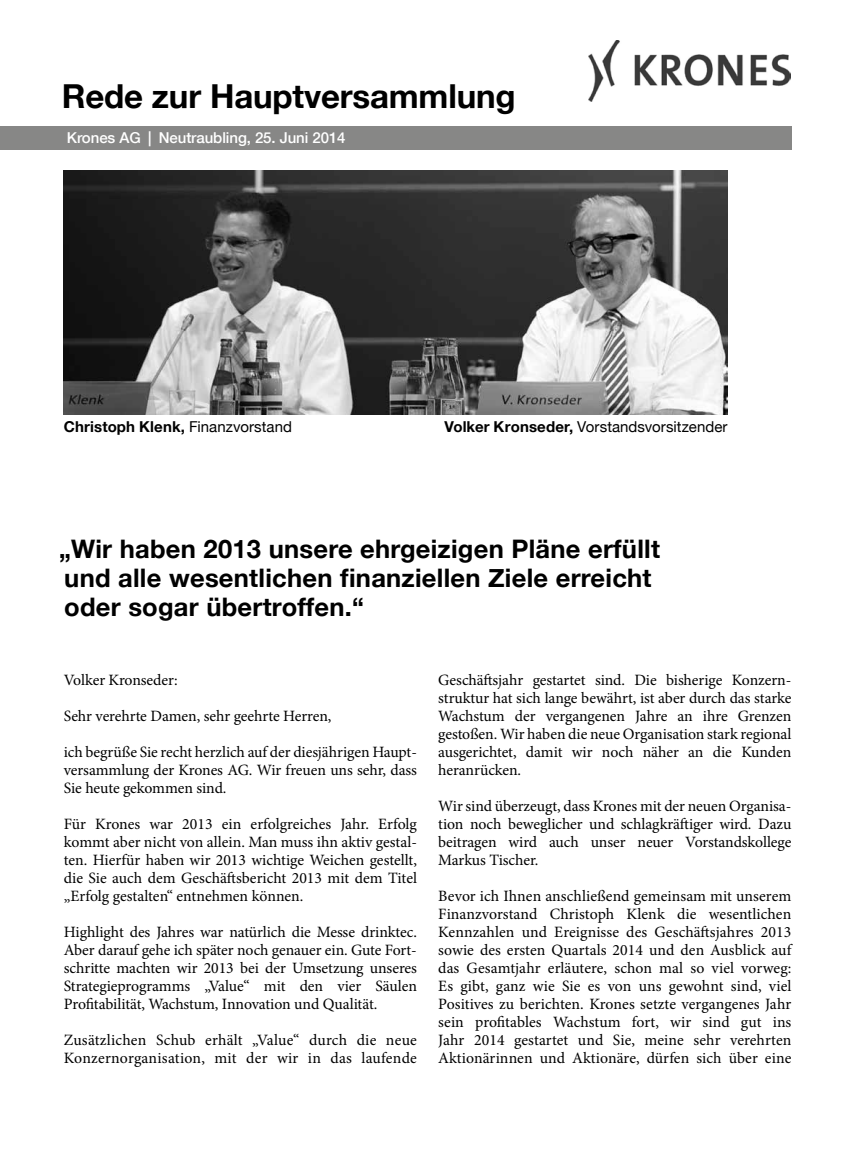
<style>
.page{position:relative;width:868px;height:1166px;background:#fff}
.page>*{position:absolute;margin:0;border:0;box-sizing:border-box;transform-origin:0 0}
.t1{font:700 33px "Helvetica Neue";letter-spacing:-.005em;color:#000}
.t2{font:700 25.5px/28.5px "Helvetica Neue";letter-spacing:.01em;color:#000}
.t3{font:15.75px/18px "Minion Pro";letter-spacing:-.005em;color:#000;text-align:justify}
.t4{font:15.75px/18px "Minion Pro";letter-spacing:.015em;color:#000}
.t5{font:15px "Helvetica Neue";letter-spacing:.005em;color:#000}
.t6{font:500 15px "Helvetica Neue";letter-spacing:-.005em;color:#fff}
.t7{font:700 15px "Helvetica Neue";letter-spacing:.01em;color:#000}
.s1{font-weight:400}
.s2{font-weight:700}
</style>
<div class="page">
<div style="left:0;top:126px;width:791px;height:23px;background:#878786"></div>
<img style="left:589px;top:40px;width:201px;height:61px">
<img style="left:63px;top:170px;width:664px;height:244px">
<h1 class="t1" style="left:62px;top:70px;width:455px">Rede zur Hauptversammlung</h1>
<p class="t6" style="left:67px;top:125px;width:280px">Krones AG | Neutraubling, 25. Juni 2014</p>
<p class="t7" style="left:64px;top:415px;width:230px">Christoph Klenk, <span class="s1">Finanzvorstand</span></p>
<p class="t5" style="left:444px;top:416px;width:284px"><span class="s2">Volker Kronseder,</span> Vorstandsvorsitzender</p>
<h2 class="t2" style="left:59px;top:535px;width:602px">„Wir haben 2013 unsere ehrgeizigen Pläne erfüllt und alle wesentlichen finanziellen Ziele erreicht oder sogar übertroffen.“</h2>
<p class="t3" style="left:64px;top:670px;width:116px">Volker Kronseder:</p>
<p class="t3" style="left:64px;top:706px;width:269px">Sehr verehrte Damen, sehr geehrte Herren,</p>
<p class="t3" style="left:64px;top:742px;width:354px">ich begrüße Sie recht herzlich auf der diesjährigen Haupt&shy;versammlung der Krones AG. Wir freuen uns sehr, dass Sie heute gekommen sind.</p>
<p class="t3" style="left:64px;top:814px;width:354px">Für Krones war 2013 ein erfolgreiches Jahr. Erfolg kommt aber nicht von allein. Man muss ihn aktiv gestal&shy;ten. Hierfür haben wir 2013 wichtige Weichen gestellt, die Sie auch dem Geschäftsbericht 2013 mit dem Titel „Erfolg gestalten“ entnehmen können.</p>
<p class="t3" style="left:64px;top:922px;width:354px">Highlight des Jahres war natürlich die Messe drinktec.<br>Aber darauf gehe ich später noch genauer ein. Gute Fort&shy;schritte machten wir 2013 bei der Umsetzung unseres Strategieprogramms „Value“ mit den vier Säulen Profitabilität, Wachstum, Innovation und Qualität.</p>
<p class="t4" style="left:64px;top:1030px;width:354px">Zusätzlichen Schub erhält „Value“ durch die neue<br>Konzernorganisation, mit der wir in das laufende</p>
<p class="t3" style="left:438px;top:670px;width:354px">Geschäftsjahr gestartet sind. Die bisherige Konzern&shy;struktur hat sich lange bewährt, ist aber durch das starke Wachstum der vergangenen Jahre an ihre Grenzen gestoßen. Wir haben die neue Organisation stark regional ausgerichtet, damit wir noch näher an die Kunden heranrücken.</p>
<p class="t3" style="left:438px;top:796px;width:354px">Wir sind überzeugt, dass Krones mit der neuen Organisa&shy;tion noch beweglicher und schlagkräftiger wird. Dazu beitragen wird auch unser neuer Vorstandskollege Markus Tischer.</p>
<p class="t3" style="left:438px;top:886px;width:354px">Bevor ich Ihnen anschließend gemeinsam mit unserem Finanzvorstand Christoph Klenk die wesentlichen Kennzahlen und Ereignisse des Geschäftsjahres 2013 sowie des ersten Quartals 2014 und den Ausblick auf das Gesamtjahr erläutere, schon mal so viel vorweg:<br>Es gibt, ganz wie Sie es von uns gewohnt sind, viel Positives zu berichten. Krones setzte vergangenes Jahr sein profitables Wachstum fort, wir sind gut ins Jahr 2014 gestartet und Sie, meine sehr verehrten Aktionärinnen und Aktionäre, dürfen sich über eine</p>
</div>
